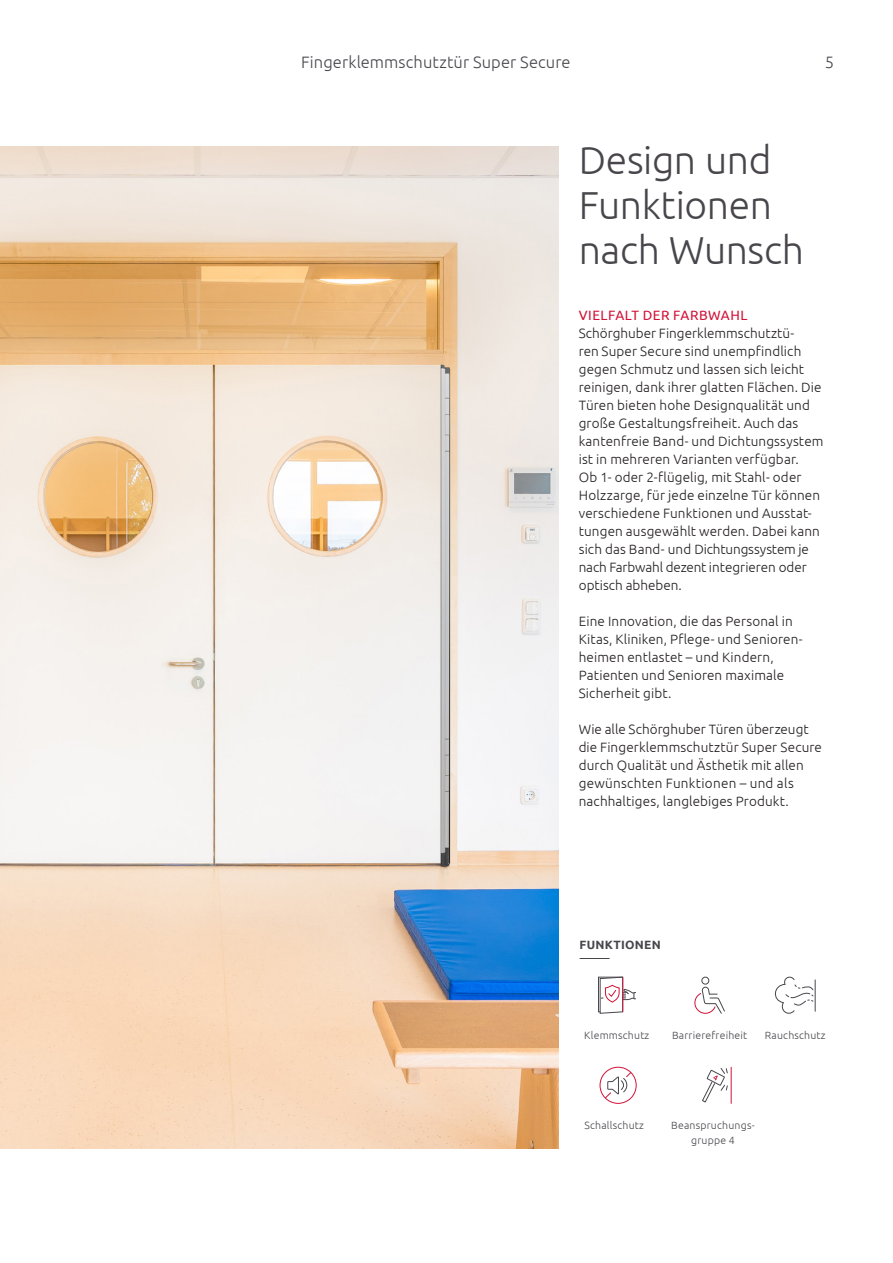
<style>
.page{position:relative;width:893px;height:1263px;background:#fff}
.page>*{position:absolute;margin:0;border:0;box-sizing:border-box;transform-origin:0 0}
.t1{font:300 39px/45px "Ubuntu";letter-spacing:-.01em;color:#48464b}
.t2{font:300 16.5px "Ubuntu";letter-spacing:.005em;color:#48464b}
.t3{font:300 13.5px/18px "Ubuntu";letter-spacing:.01em;color:#231f20}
.t4{font:13.5px "Ubuntu";letter-spacing:.04em;color:#d11337}
.t5{font:700 12px "Ubuntu";letter-spacing:.02em;color:#48464b}
.t6{font:300 10.5px/15px "Ubuntu";letter-spacing:.02em;color:#48464b;text-align:center}
</style>
<div class="page">
<hr style="left:580px;top:958px;width:30px;height:1px;background:#48464b">
<div style="left:701px;top:977px;width:8px;height:7px;border:1px solid #48464b;border-radius:50%"></div>
<svg style="left:694px;top:987px;width:31px;height:27px"></svg>
<div style="left:600px;top:1067px;width:37px;height:37px;border:1px solid #d11337;border-radius:50%"></div>
<svg style="left:604px;top:1071px;width:28px;height:28px"></svg>
<hr style="left:731px;top:1067px;width:1px;height:36px;background:#d11337">
<svg style="left:702px;top:1068px;width:26px;height:35px"></svg>
<svg style="left:598px;top:976px;width:38px;height:38px"></svg>
<hr style="left:815px;top:980px;width:1px;height:31px;background:#48464b">
<svg style="left:774px;top:976px;width:40px;height:38px"></svg>
<img style="left:0;top:146px;width:558px;height:1002px">
<p class="t2" style="left:301px;top:52px;width:271px">Fingerklemmschutztür Super Secure</p>
<p class="t2" style="left:825px;top:52px;width:11px">5</p>
<p class="t1" style="left:579px;top:136px;width:227px">Design und<br>Funktionen nach Wunsch</p>
<p class="t4" style="left:579px;top:307px;width:170px">VIELFALT DER FARBWAHL</p>
<p class="t3" style="left:579px;top:324px;width:246px">Schörghuber Fingerklemmschutztü-<br>ren Super Secure sind unempfindlich gegen Schmutz und lassen sich leicht reinigen, dank ihrer glatten Flächen. Die Türen bieten hohe Designqualität und große Gestaltungsfreiheit. Auch das kantenfreie Band- und Dichtungssystem ist in mehreren Varianten verfügbar.<br>Ob 1- oder 2-flügelig, mit Stahl- oder Holzzarge, für jede einzelne Tür können verschiedene Funktionen und Ausstat&shy;tungen ausgewählt werden. Dabei kann sich das Band- und Dichtungssystem je nach Farbwahl dezent integrieren oder optisch abheben.</p>
<p class="t3" style="left:579px;top:612px;width:225px">Eine Innovation, die das Personal in<br>Kitas, Kliniken, Pflege- und Senioren&shy;heimen entlastet – und Kindern,<br>Patienten und Senioren maximale<br>Sicherheit gibt.</p>
<p class="t3" style="left:579px;top:720px;width:245px">Wie alle Schörghuber Türen überzeugt die Fingerklemmschutztür Super Secure durch Qualität und Ästhetik mit allen gewünschten Funktionen – und als nachhaltiges, langlebiges Produkt.</p>
<p class="t5" style="left:580px;top:938px;width:83px">FUNKTIONEN</p>
<p class="t6" style="left:584px;top:1028px;width:67px">Klemmschutz</p>
<p class="t6" style="left:765px;top:1028px;width:62px">Rauchschutz</p>
<p class="t6" style="left:672px;top:1028px;width:77px">Barrierefreiheit</p>
<p class="t6" style="left:585px;top:1118px;width:61px">Schallschutz</p>
<p class="t6" style="left:671px;top:1118px;width:85px">Beanspruchungs&shy;gruppe 4</p>
</div>
